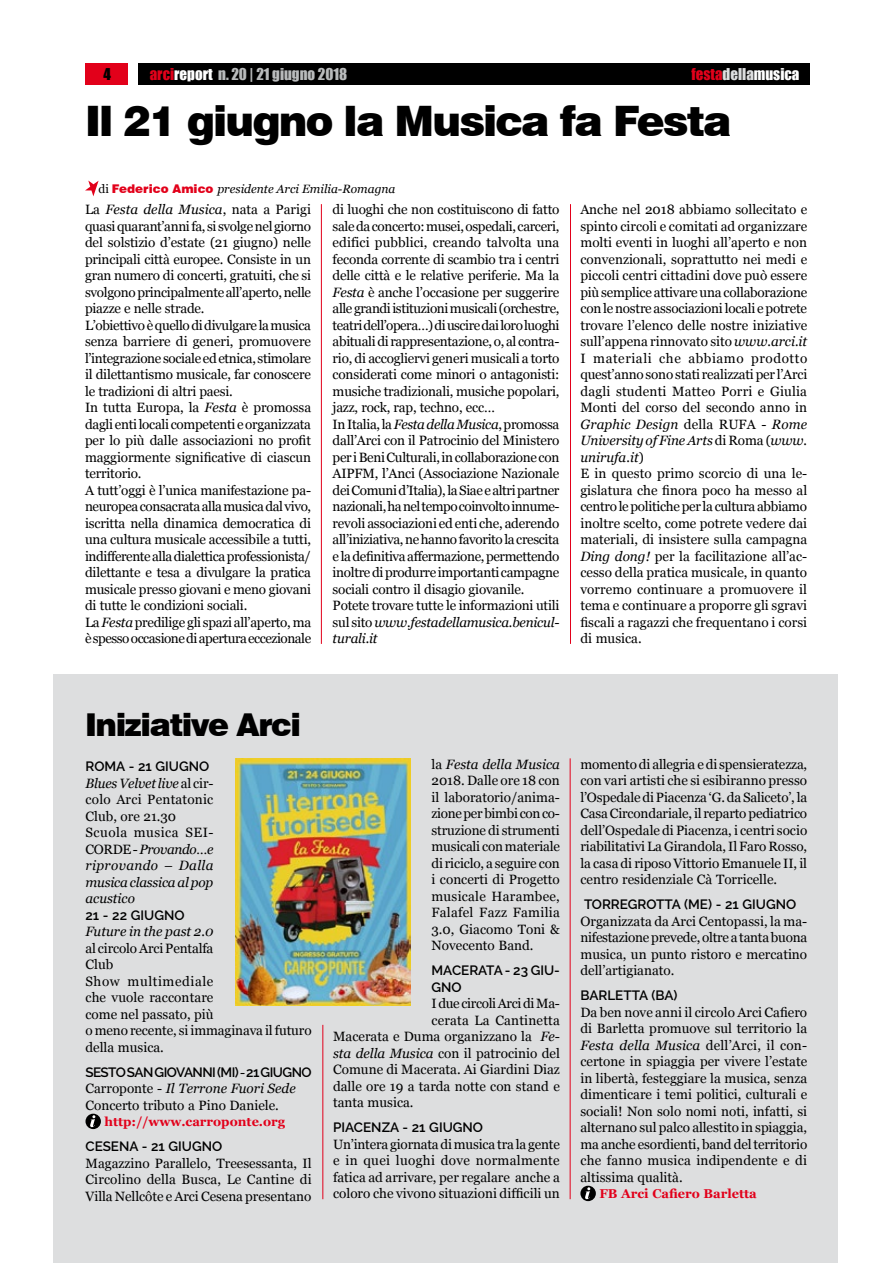
<style>
.page{position:relative;width:893px;height:1263px;background:#fff}
.page>*{position:absolute;margin:0;border:0;box-sizing:border-box;transform-origin:0 0}
.t1{font:900 42px "Swiss 721 BT";letter-spacing:-.045em;color:#000}
.t2{font:900 31.5px "Swiss 721 BT";letter-spacing:-.045em;color:#000}
.t3{font:15px "Impact";color:#b9bbbc}
.t4{font:15px "Impact";color:#fff}
.t5{font:15px "Impact";color:#000}
.t6{font:13.5px/16.5px "Georgia";letter-spacing:-.015em;color:#000;text-align:justify}
.t7{font:italic 13.5px/16.5px "Georgia";letter-spacing:-.015em;color:#000}
.t8{font:600 13.5px/16.5px "Raleway";color:#000}
.t9{font:13.5px "Georgia";letter-spacing:.015em;color:#000}
.t10{font:600 13.5px "Raleway";letter-spacing:-.05em;color:#000}
.t11{font:600 13.5px "Raleway";letter-spacing:-.04em;color:#000}
.t12{font:700 12.75px "Georgia";color:#e2001a}
.t13{font:italic 12px "Georgia";color:#000}
.s1{color:#e2001a}
.s2{color:#fff}
.s3{color:#dddedf}
.s4{font-style:normal}
.s5{font-family:"Swiss 721 BT";font-weight:900;font-style:normal;color:#e2001a}
.s6{font-style:italic}
.s7{font-family:"Georgia";font-weight:400}
</style>
<div class="page">
<div style="left:138px;top:64px;width:672px;height:21px;background:#000"></div>
<div style="left:85px;top:64px;width:43px;height:21px;background:#e2001a"></div>
<div style="left:53px;top:675px;width:785px;height:588px;background:#dddedf"></div>
<hr style="left:321px;top:204px;width:1px;height:440px;background:#e2001a">
<hr style="left:570px;top:204px;width:1px;height:440px;background:#e2001a">
<svg style="left:85px;top:181px;width:14px;height:15px"></svg>
<svg style="left:85px;top:1114px;width:16px;height:15px"></svg>
<svg style="left:90px;top:1115px;width:5px;height:12px"></svg>
<hr style="left:322px;top:1025px;width:1px;height:174px;background:#e2001a">
<svg style="left:580px;top:1186px;width:16px;height:15px"></svg>
<svg style="left:585px;top:1187px;width:5px;height:12px"></svg>
<img style="left:236px;top:758px;width:174px;height:247px">
<hr style="left:570px;top:758px;width:1px;height:441px;background:#e2001a">
<p class="t5" style="left:104px;top:62px;width:9px">4</p>
<p class="t3" style="left:150px;top:62px;width:199px"><span class="s1">arci</span><span class="s2">report</span> n. 20 | 21 giugno 2018</p>
<p class="t4" style="left:691px;top:62px;width:109px"><span class="s1">festa</span><span class="s3">della</span>musica</p>
<h1 class="t1" style="left:85px;top:96px;width:648px">Il 21 giugno la Musica fa Festa</h1>
<p class="t13" style="left:99px;top:182px;width:298px"><span class="s4">di</span> <span class="s5">Federico Amico</span> presidente Arci Emilia-Romagna</p>
<p class="t6" style="left:85px;top:202px;width:228px;text-align:left">La <span class="s6">Festa della Musica</span>, nata a Parigi quasi quarant’anni fa, si svolge nel giorno del solstizio d’estate (21 giugno) nelle principali città europee. Consiste in un gran numero di concerti, gratuiti, che si svolgono principalmente all’aperto, nelle piazze e nelle strade.<br>L’obiettivo è quello di divulgare la musica senza barriere di generi, promuovere l’integrazione sociale ed etnica, stimolare il dilettantismo musicale, far conoscere le tradizioni di altri paesi.<br>In tutta Europa, la <span class="s6">Festa</span> è promossa dagli enti locali competenti e organizzata per lo più dalle associazioni no profit maggiormente significative di ciascun territorio.<br>A tutt’oggi è l’unica manifestazione pa&shy;neuropea consacrata alla musica dal vivo, iscritta nella dinamica democratica di una cultura musicale accessibile a tutti, indifferente alla dialettica professionista/ dilettante e tesa a divulgare la pratica musicale presso giovani e meno giovani di tutte le condizioni sociali.<br>La <span class="s6">Festa</span> predilige gli spazi all’aperto, ma è spesso occasione di apertura eccezionale</p>
<p class="t6" style="left:333px;top:202px;width:228px;text-align:left">di luoghi che non costituiscono di fatto sale da concerto: musei, ospedali, carceri, edifici pubblici, creando talvolta una feconda corrente di scambio tra i centri delle città e le relative periferie. Ma la <span class="s6">Festa</span> è anche l’occasione per suggerire alle grandi istituzioni musicali (orchestre, teatri dell’opera…) di uscire dai loro luoghi abituali di rappresentazione, o, al contra&shy;rio, di accogliervi generi musicali a torto considerati come minori o antagonisti: musiche tradizionali, musiche popolari, jazz, rock, rap, techno, ecc…<br>In Italia, la <span class="s6">Festa della Musica</span>, promossa dall’Arci con il Patrocinio del Ministero per i Beni Culturali, in collaborazione con AIPFM, l’Anci (Associazione Nazionale dei Comuni d’Italia), la Siae e altri partner nazionali, ha nel tempo coinvolto innume&shy;revoli associazioni ed enti che, aderendo all’iniziativa, ne hanno favorito la crescita e la definitiva affermazione, permettendo inoltre di produrre importanti campagne sociali contro il disagio giovanile.<br>Potete trovare tutte le informazioni utili sul sito <span class="s6">www.festadellamusica.benicul&shy;turali.it</span></p>
<p class="t6" style="left:580px;top:202px;width:228px;text-align:left">Anche nel 2018 abbiamo sollecitato e spinto circoli e comitati ad organizzare molti eventi in luoghi all’aperto e non convenzionali, soprattutto nei medi e piccoli centri cittadini dove può essere più semplice attivare una collaborazione con le nostre associazioni locali e potrete trovare l’elenco delle nostre iniziative sull’appena rinnovato sito <span class="s6">www.arci.it </span>I materiali che abbiamo prodotto quest’anno sono stati realizzati per l’Arci dagli studenti Matteo Porri e Giulia Monti del corso del secondo anno in <span class="s6">Graphic Design</span> della RUFA - <span class="s6">Rome University of Fine Arts</span> di Roma (<span class="s6">www. unirufa.it</span>)<br>E in questo primo scorcio di una le&shy;gislatura che finora poco ha messo al centro le politiche per la cultura abbiamo inoltre scelto, come potrete vedere dai materiali, di insistere sulla campagna <span class="s6">Ding dong!</span> per la facilitazione all’ac&shy;cesso della pratica musicale, in quanto vorremo continuare a promuovere il tema e continuare a proporre gli sgravi fiscali a ragazzi che frequentano i corsi di musica.</p>
<h2 class="t2" style="left:85px;top:706px;width:218px">Iniziative Arci</h2>
<p class="t8" style="left:86px;top:758px;width:124px">ROMA - 21 GIUGNO</p>
<p class="t7" style="left:86px;top:775px;width:129px">Blues Velvet live <span class="s4">al cir&shy;colo Arci Pentatonic<br>Club, ore 21.30<br>Scuola musica SEI-<br>CORDE -</span> Provando…e riprovando – Dalla musica classica al pop acustico</p>
<p class="t8" style="left:86px;top:906px;width:100px">21 - 22 GIUGNO</p>
<p class="t7" style="left:86px;top:923px;width:129px">Future in the past 2.0</p>
<p class="t6" style="left:86px;top:940px;width:228px;text-align:left">al circolo Arci Pentalfa<br>Club<br>Show multimediale<br>che vuole raccontare<br>come nel passato, più<br>o meno recente, si immaginava il futuro della musica.</p>
<p class="t10" style="left:86px;top:1064px;width:116px">SESTO SAN GI OVANNI</p>
<p class="t11" style="left:217px;top:1064px;width:95px">(MI) <span class="s7">-</span> 21 GIUGNO</p>
<p class="t6" style="left:86px;top:1080px;width:212px">Carroponte - <span class="s6">Il Terrone Fuori Sede<br></span>Concerto tributo a Pino Daniele.</p>
<p class="t12" style="left:104px;top:1113px;width:182px">http://www.carroponte.org</p>
<p class="t8" style="left:86px;top:1138px;width:137px">CESENA - 21 GIUGNO</p>
<p class="t6" style="left:86px;top:1155px;width:228px">Magazzino Parallelo, Treesessanta, Il Circolino della Busca, Le Cantine di Villa Nellcôte e Arci Cesena presentano</p>
<p class="t6" style="left:431px;top:756px;width:130px">la <span class="s6">Festa della Musica </span>2018. Dalle ore 18 con il laboratorio/anima&shy;zione per bimbi con co&shy;struzione di strumenti musicali con materiale di riciclo, a seguire con i concerti di Progetto musicale Harambee, Falafel Fazz Familia 3.0, Giacomo Toni &amp; Novecento Band.</p>
<p class="t8" style="left:431px;top:962px;width:130px">MACERATA - 23 GIU-<br>GNO</p>
<p class="t6" style="left:431px;top:995px;width:130px">I due circoli Arci di Ma-</p>
<p class="t9" style="left:431px;top:1012px;width:130px">cerata La Cantinetta</p>
<p class="t6" style="left:333px;top:1028px;width:228px">Macerata e Duma organizzano la <span class="s6">Fe-</span></p>
<p class="t6" style="left:333px;top:1045px;width:228px"><span class="s6">sta della Musica</span> con il patrocinio del</p>
<p class="t6" style="left:333px;top:1061px;width:228px">Comune di Macerata. Ai Giardini Diaz</p>
<p class="t6" style="left:333px;top:1078px;width:228px">dalle ore 19 a tarda notte con stand e</p>
<p class="t6" style="left:333px;top:1094px;width:82px">tanta musica.</p>
<p class="t8" style="left:333px;top:1119px;width:151px">PIACENZA - 21 GIUGNO</p>
<p class="t6" style="left:333px;top:1136px;width:228px">Un’intera giornata di musica tra la gente e in quei luoghi dove normalmente fatica ad arrivare, per regalare anche a coloro che vivono situazioni difficili un</p>
<p class="t6" style="left:580px;top:756px;width:228px">momento di allegria e di spensieratezza, con vari artisti che si esibiranno presso l’Ospedale di Piacenza ‘G. da Saliceto’, la Casa Circondariale, il reparto pediatrico dell’Ospedale di Piacenza, i centri socio riabilitativi La Girandola, Il Faro Rosso, la casa di riposo Vittorio Emanuele II, il centro residenziale Cà Torricelle.</p>
<p class="t8" style="left:584px;top:896px;width:213px">TORREGROTTA (ME) - 21 GIUGNO</p>
<p class="t6" style="left:580px;top:913px;width:228px">Organizzata da Arci Centopassi, la ma&shy;nifestazione prevede, oltre a tanta buona musica, un punto ristoro e mercatino dell’artigianato.</p>
<p class="t8" style="left:580px;top:987px;width:99px">BARLETTA (BA)</p>
<p class="t6" style="left:580px;top:1004px;width:228px">Da ben nove anni il circolo Arci Cafiero di Barletta promuove sul territorio la <span class="s6">Festa della Musica</span> dell’Arci, il con&shy;certone in spiaggia per vivere l’estate in libertà, festeggiare la musica, senza dimenticare i temi politici, culturali e sociali! Non solo nomi noti, infatti, si alternano sul palco allestito in spiaggia, ma anche esordienti, band del territorio che fanno musica indipendente e di altissima qualità.</p>
<p class="t12" style="left:599px;top:1185px;width:159px">FB Arci Cafiero Barletta</p>
</div>
